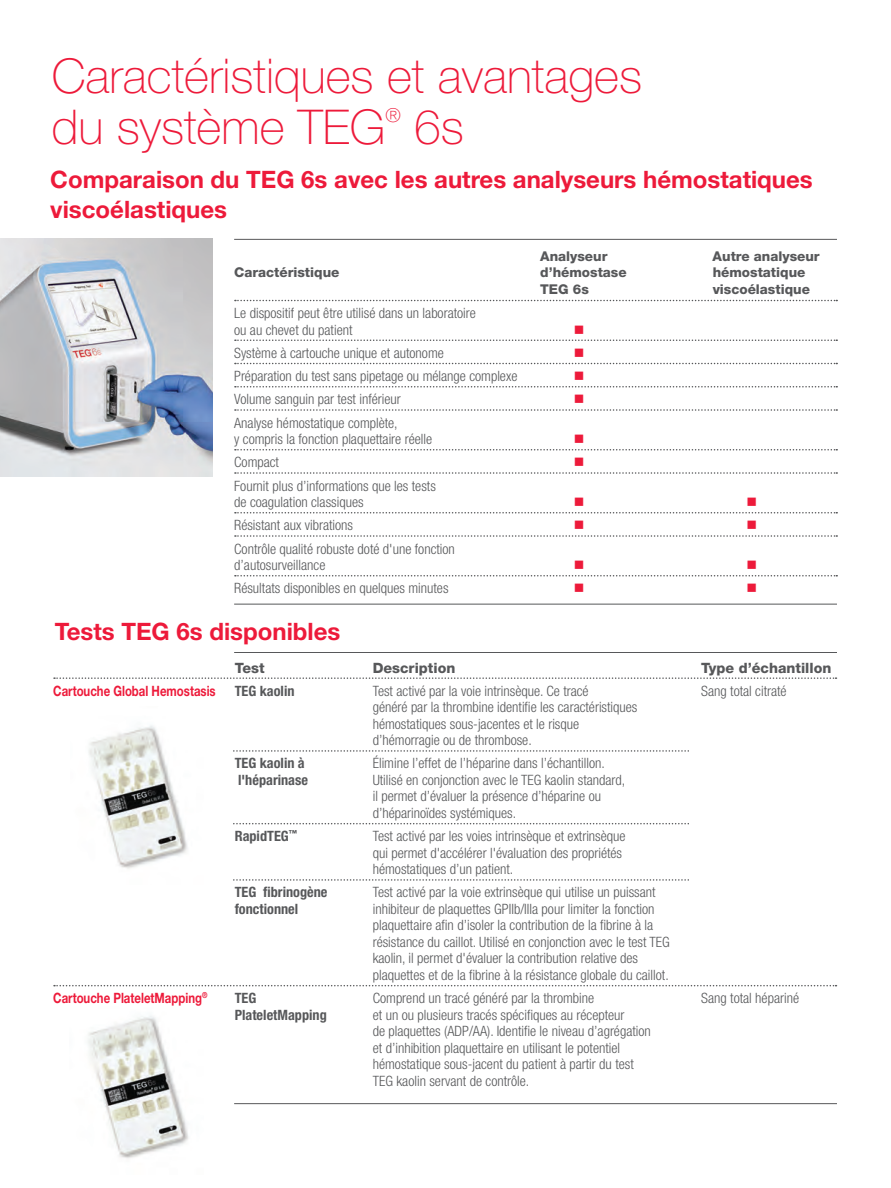
<style>
.page{position:relative;width:891px;height:1188px;background:#fff}
.page>*{position:absolute;margin:0;border:0;box-sizing:border-box;transform-origin:0 0}
.t1{font:100 48px/51px "Helvetica Neue LT Std";color:#ed1a3a}
.t2{font:700 24px/30px "Helvetica Neue LT Std";color:#ed1a3a}
.t3{font:100 19.2px "Helvetica Neue LT Std";color:#ed1a3a}
.t4{font:300 condensed 14.25px/16.5px "Helvetica Neue LT Std";color:#57585a}
.t5{font:700 condensed 14.25px "Helvetica Neue LT Std";color:#57585a}
.t6{font:700 14.25px "Helvetica Neue LT Std";color:#ed1a3a;scale:.8 1}
.t7{font:800 14.25px "Helvetica Neue LT Std";color:#57585a}
.t8{font:14.25px "Wingdings";color:#ed1a3a}
.t9{font:800 13.5px "Helvetica Neue LT Std";color:#57585a}
</style>
<div class="page">
<img style="left:88px;top:1015px;width:101px;height:144px">
<svg style="left:54px;top:677px;width:783px;height:2px"></svg>
<svg style="left:233px;top:750px;width:456px;height:2px"></svg>
<svg style="left:233px;top:823px;width:456px;height:1px"></svg>
<svg style="left:233px;top:879px;width:456px;height:2px"></svg>
<svg style="left:54px;top:985px;width:783px;height:1px"></svg>
<svg style="left:235px;top:300px;width:602px;height:1px"></svg>
<svg style="left:235px;top:340px;width:602px;height:1px"></svg>
<svg style="left:235px;top:363px;width:602px;height:1px"></svg>
<svg style="left:235px;top:386px;width:602px;height:2px"></svg>
<svg style="left:235px;top:409px;width:602px;height:2px"></svg>
<svg style="left:235px;top:449px;width:602px;height:2px"></svg>
<svg style="left:235px;top:472px;width:602px;height:2px"></svg>
<img style="left:0;top:239px;width:213px;height:238px">
<hr style="left:234px;top:239px;width:603px;height:1px;background:#57585a">
<hr style="left:234px;top:604px;width:603px;height:1px;background:#57585a">
<hr style="left:234px;top:652px;width:603px;height:1px;background:#57585a">
<hr style="left:234px;top:1103px;width:603px;height:1px;background:#57585a">
<img style="left:89px;top:725px;width:99px;height:144px">
<svg style="left:235px;top:512px;width:602px;height:2px"></svg>
<svg style="left:235px;top:535px;width:602px;height:2px"></svg>
<svg style="left:235px;top:575px;width:602px;height:2px"></svg>
<h1 class="t1" style="left:52px;top:50px;width:592px">Caractéristiques et avantages du système TEG</h1>
<h3 class="t3" style="left:385px;top:104px;width:17px">®</h3>
<h1 class="t1" style="left:414px;top:101px;width:51px">6s</h1>
<h2 class="t2" style="left:50px;top:164px;width:764px">Comparaison du TEG 6s avec les autres analyseurs hémostatiques viscoélastiques</h2>
<p class="t9" style="left:540px;top:248px;width:69px">Analyseur</p>
<p class="t9" style="left:713px;top:248px;width:109px">Autre analyseur</p>
<p class="t9" style="left:234px;top:265px;width:107px">Caractéristique</p>
<p class="t9" style="left:540px;top:265px;width:88px">d’hémostase</p>
<p class="t9" style="left:713px;top:265px;width:94px">hémostatique</p>
<p class="t9" style="left:540px;top:281px;width:8px">TEG</p>
<p class="t9" style="left:573px;top:281px;width:18px">6s</p>
<p class="t9" style="left:713px;top:281px;width:99px">viscoélastique</p>
<p class="t4" style="left:234px;top:305px;width:243px">Le dispositif peut être utilisé dans un laboratoire ou au chevet du patient</p>
<p class="t8" style="left:574px;top:322px;width:12px">■</p>
<p class="t4" style="left:234px;top:344px;width:211px">Système à cartouche unique et autonome</p>
<p class="t8" style="left:574px;top:345px;width:12px">■</p>
<p class="t4" style="left:234px;top:368px;width:285px">Préparation du test sans pipetage ou mélange complexe</p>
<p class="t8" style="left:574px;top:368px;width:12px">■</p>
<p class="t4" style="left:234px;top:391px;width:168px">Volume sanguin par test inférieur</p>
<p class="t8" style="left:574px;top:391px;width:12px">■</p>
<p class="t4" style="left:234px;top:414px;width:200px">Analyse hémostatique complète,<br>y compris la fonction plaquettaire réelle</p>
<p class="t8" style="left:574px;top:431px;width:12px">■</p>
<p class="t4" style="left:234px;top:454px;width:46px">Compact</p>
<p class="t8" style="left:574px;top:454px;width:12px">■</p>
<p class="t4" style="left:234px;top:477px;width:203px">Fournit plus d’informations que les tests de coagulation classiques</p>
<p class="t8" style="left:574px;top:494px;width:12px">■</p>
<p class="t8" style="left:746px;top:494px;width:12px">■</p>
<p class="t4" style="left:234px;top:517px;width:120px">Résistant aux vibrations</p>
<p class="t8" style="left:574px;top:517px;width:12px">■</p>
<p class="t8" style="left:746px;top:517px;width:12px">■</p>
<p class="t4" style="left:234px;top:540px;width:222px">Contrôle qualité robuste doté d'une fonction d’autosurveillance</p>
<p class="t8" style="left:574px;top:557px;width:12px">■</p>
<p class="t8" style="left:746px;top:557px;width:12px">■</p>
<p class="t4" style="left:234px;top:580px;width:216px">Résultats disponibles en quelques minutes</p>
<p class="t8" style="left:574px;top:580px;width:12px">■</p>
<p class="t8" style="left:746px;top:580px;width:12px">■</p>
<h2 class="t2" style="left:55px;top:616px;width:287px">Tests TEG 6s disponibles</h2>
<p class="t7" style="left:235px;top:660px;width:31px">Test</p>
<p class="t7" style="left:373px;top:660px;width:84px">Description</p>
<p class="t7" style="left:701px;top:660px;width:132px">Type d’échantillon</p>
<p class="t6" style="left:53px;top:682px;width:205px">Cartouche Global Hemostasis</p>
<p class="t5" style="left:235px;top:682px;width:61px">TEG kaolin</p>
<p class="t4" style="left:373px;top:682px;width:217px">Test activé par la voie intrinsèque. Ce tracé</p>
<p class="t4" style="left:701px;top:682px;width:87px">Sang total citraté</p>
<p class="t4" style="left:373px;top:699px;width:266px">généré par la thrombine identifie les caractéristiques hémostatiques sous-jacentes et le risque d’hémorragie ou de thrombose.</p>
<p class="t5" style="left:235px;top:755px;width:72px">TEG kaolin à</p>
<p class="t4" style="left:373px;top:755px;width:234px">Élimine l’effet de l’héparine dans l’échantillon.</p>
<p class="t5" style="left:238px;top:771px;width:71px">l'héparinase</p>
<p class="t4" style="left:373px;top:772px;width:254px">Utilisé en conjonction avec le TEG kaolin standard, il permet d’évaluer la présence d’héparine ou d’héparinoïdes systémiques.</p>
<p class="t5" style="left:235px;top:828px;width:64px">RapidTEG<sup>™</sup></p>
<p class="t4" style="left:373px;top:828px;width:254px">Test activé par les voies intrinsèque et extrinsèque qui permet d'accélérer l'évaluation des propriétés hémostatiques d’un patient.</p>
<p class="t5" style="left:235px;top:884px;width:94px">TEG fibrinogène</p>
<p class="t4" style="left:373px;top:884px;width:284px">Test activé par la voie extrinsèque qui utilise un puissant</p>
<p class="t5" style="left:235px;top:900px;width:65px">fonctionnel</p>
<p class="t4" style="left:373px;top:901px;width:299px">inhibiteur de plaquettes GPIIb/IIIa pour limiter la fonction plaquettaire afin d’isoler la contribution de la fibrine à la résistance du caillot. Utilisé en conjonction avec le test TEG kaolin, il permet d'évaluer la contribution relative des plaquettes et de la fibrine à la résistance globale du caillot.</p>
<p class="t6" style="left:53px;top:989px;width:194px">Cartouche PlateletMapping<sup>®</sup></p>
<p class="t5" style="left:235px;top:989px;width:23px">TEG</p>
<p class="t4" style="left:373px;top:990px;width:223px">Comprend un tracé généré par la thrombine</p>
<p class="t4" style="left:701px;top:990px;width:99px">Sang total hépariné</p>
<p class="t5" style="left:235px;top:1006px;width:94px">PlateletMapping</p>
<p class="t4" style="left:373px;top:1006px;width:280px">et un ou plusieurs tracés spécifiques au récepteur<br>de plaquettes (ADP/AA). Identifie le niveau d’agrégation et d’inhibition plaquettaire en utilisant le potentiel hémostatique sous-jacent du patient à partir du test TEG kaolin servant de contrôle.</p>
</div>
